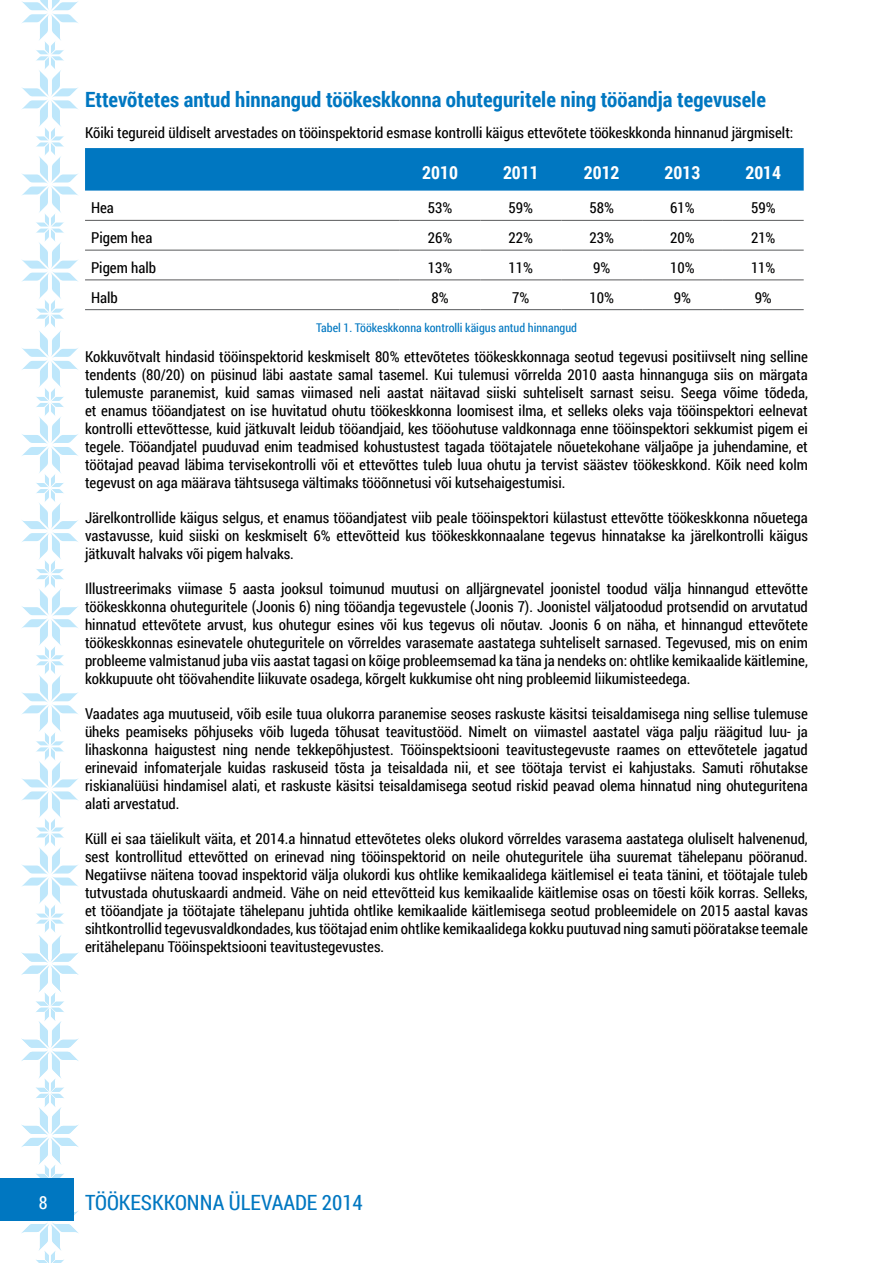
<style>
.page{position:relative;width:893px;height:1263px;background:#fff}
.page>*{position:absolute;margin:0;border:0;box-sizing:border-box;transform-origin:0 0}
.t1{font:700 21px "Roboto Condensed";color:#0077c1}
.t2{font:21px "Roboto Condensed";color:#0077c1}
.t3{font:700 18px "Roboto Condensed";color:#fff}
.t4{font:18px "Roboto Condensed";color:#fff}
.t5{font:15px/18px "Roboto Condensed";color:#000;text-align:justify}
.t6{font:12px "Roboto Condensed";color:#0077c1}
</style>
<div class="page">
<svg style="left:21px;top:0;width:58px;height:1263px"></svg>
<div style="left:0;top:1178px;width:73px;height:42px;background:#0077c1"></div>
<div style="left:85px;top:148px;width:719px;height:43px;background:#0077c1"></div>
<hr style="left:85px;top:220px;width:315px;height:1px;background:#58595b">
<hr style="left:400px;top:220px;width:80px;height:1px;background:#58595b">
<hr style="left:480px;top:220px;width:81px;height:1px;background:#58595b">
<hr style="left:561px;top:220px;width:81px;height:1px;background:#58595b">
<hr style="left:642px;top:220px;width:81px;height:1px;background:#58595b">
<hr style="left:723px;top:220px;width:81px;height:1px;background:#58595b">
<hr style="left:85px;top:250px;width:315px;height:1px;background:#58595b">
<hr style="left:400px;top:250px;width:80px;height:1px;background:#58595b">
<hr style="left:480px;top:250px;width:81px;height:1px;background:#58595b">
<hr style="left:561px;top:250px;width:81px;height:1px;background:#58595b">
<hr style="left:642px;top:250px;width:81px;height:1px;background:#58595b">
<hr style="left:723px;top:250px;width:81px;height:1px;background:#58595b">
<hr style="left:85px;top:279px;width:315px;height:1px;background:#58595b">
<hr style="left:400px;top:279px;width:80px;height:1px;background:#58595b">
<hr style="left:480px;top:279px;width:81px;height:1px;background:#58595b">
<hr style="left:561px;top:279px;width:81px;height:1px;background:#58595b">
<hr style="left:642px;top:279px;width:81px;height:1px;background:#58595b">
<hr style="left:723px;top:279px;width:81px;height:1px;background:#58595b">
<hr style="left:85px;top:309px;width:315px;height:1px;background:#58595b">
<hr style="left:400px;top:309px;width:80px;height:1px;background:#58595b">
<hr style="left:480px;top:309px;width:81px;height:1px;background:#58595b">
<hr style="left:561px;top:309px;width:81px;height:1px;background:#58595b">
<hr style="left:642px;top:309px;width:81px;height:1px;background:#58595b">
<hr style="left:723px;top:309px;width:81px;height:1px;background:#58595b">
<h1 class="t1" style="left:85px;top:85px;width:682px">Ettevõtetes antud hinnangud töökeskkonna ohuteguritele ning tööandja tegevusele</h1>
<p class="t5" style="left:85px;top:123px;width:710px">Kõiki tegureid üldiselt arvestades on tööinspektorid esmase kontrolli käigus ettevõtete töökeskkonda hinnanud järgmiselt:</p>
<p class="t3" style="left:422px;top:160px;width:37px">2010</p>
<p class="t3" style="left:503px;top:160px;width:37px">2011</p>
<p class="t3" style="left:584px;top:160px;width:37px">2012</p>
<p class="t3" style="left:665px;top:160px;width:37px">2013</p>
<p class="t3" style="left:745px;top:160px;width:37px">2014</p>
<p class="t5" style="left:91px;top:198px;width:24px">Hea</p>
<p class="t5" style="left:428px;top:198px;width:26px">53%</p>
<p class="t5" style="left:509px;top:198px;width:26px">59%</p>
<p class="t5" style="left:589px;top:198px;width:26px">58%</p>
<p class="t5" style="left:670px;top:198px;width:26px">61%</p>
<p class="t5" style="left:751px;top:198px;width:26px">59%</p>
<p class="t5" style="left:91px;top:228px;width:63px">Pigem hea</p>
<p class="t5" style="left:428px;top:228px;width:26px">26%</p>
<p class="t5" style="left:509px;top:228px;width:26px">22%</p>
<p class="t5" style="left:589px;top:228px;width:26px">23%</p>
<p class="t5" style="left:670px;top:228px;width:26px">20%</p>
<p class="t5" style="left:751px;top:228px;width:26px">21%</p>
<p class="t5" style="left:91px;top:258px;width:67px">Pigem halb</p>
<p class="t5" style="left:428px;top:258px;width:26px">13%</p>
<p class="t5" style="left:509px;top:258px;width:26px">11%</p>
<p class="t5" style="left:593px;top:258px;width:19px">9%</p>
<p class="t5" style="left:670px;top:258px;width:26px">10%</p>
<p class="t5" style="left:751px;top:258px;width:26px">11%</p>
<p class="t5" style="left:91px;top:288px;width:28px">Halb</p>
<p class="t5" style="left:431px;top:288px;width:19px">8%</p>
<p class="t5" style="left:512px;top:288px;width:19px">7%</p>
<p class="t5" style="left:589px;top:288px;width:26px">10%</p>
<p class="t5" style="left:674px;top:288px;width:19px">9%</p>
<p class="t5" style="left:755px;top:288px;width:19px">9%</p>
<p class="t6" style="left:316px;top:320px;width:262px">Tabel 1. Töökeskkonna kontrolli käigus antud hinnangud</p>
<p class="t5" style="left:85px;top:347px;width:724px">Kokkuvõtvalt hindasid tööinspektorid keskmiselt 80% ettevõtetes töökeskkonnaga seotud tegevusi positiivselt ning selline tendents (80/20) on püsinud läbi aastate samal tasemel. Kui tulemusi võrrelda 2010 aasta hinnanguga siis on märgata tulemuste paranemist, kuid samas viimased neli aastat näitavad siiski suhteliselt sarnast seisu. Seega võime tõdeda, et enamus tööandjatest on ise huvitatud ohutu töökeskkonna loomisest ilma, et selleks oleks vaja tööinspektori eelnevat kontrolli ettevõttesse, kuid jätkuvalt leidub tööandjaid, kes tööohutuse valdkonnaga enne tööinspektori sekkumist pigem ei tegele. Tööandjatel puuduvad enim teadmised kohustustest tagada töötajatele nõuetekohane väljaõpe ja juhendamine, et töötajad peavad läbima tervisekontrolli või et ettevõttes tuleb luua ohutu ja tervist säästev töökeskkond. Kõik need kolm tegevust on aga määrava tähtsusega vältimaks tööõnnetusi või kutsehaigestumisi.</p>
<p class="t5" style="left:85px;top:508px;width:724px">Järelkontrollide käigus selgus, et enamus tööandjatest viib peale tööinspektori külastust ettevõtte töökeskkonna nõuetega vastavusse, kuid siiski on keskmiselt 6% ettevõtteid kus töökeskkonnaalane tegevus hinnatakse ka järelkontrolli käigus jätkuvalt halvaks või pigem halvaks.</p>
<p class="t5" style="left:85px;top:579px;width:724px">Illustreerimaks viimase 5 aasta jooksul toimunud muutusi on alljärgnevatel joonistel toodud välja hinnangud ettevõtte töökeskkonna ohuteguritele (Joonis 6) ning tööandja tegevustele (Joonis 7). Joonistel väljatoodud protsendid on arvutatud hinnatud ettevõtete arvust, kus ohutegur esines või kus tegevus oli nõutav. Joonis 6 on näha, et hinnangud ettevõtete töökeskkonnas esinevatele ohuteguritele on võrreldes varasemate aastatega suhteliselt sarnased. Tegevused, mis on enim probleeme valmistanud juba viis aastat tagasi on kõige probleemsemad ka täna ja nendeks on: ohtlike kemikaalide käitlemine, kokkupuute oht töövahendite liikuvate osadega, kõrgelt kukkumise oht ning probleemid liikumisteedega.</p>
<p class="t5" style="left:85px;top:704px;width:724px">Vaadates aga muutuseid, võib esile tuua olukorra paranemise seoses raskuste käsitsi teisaldamisega ning sellise tulemuse üheks peamiseks põhjuseks võib lugeda tõhusat teavitustööd. Nimelt on viimastel aastatel väga palju räägitud luu- ja lihaskonna haigustest ning nende tekkepõhjustest. Tööinspektsiooni teavitustegevuste raames on ettevõtetele jagatud erinevaid infomaterjale kuidas raskuseid tõsta ja teisaldada nii, et see töötaja tervist ei kahjustaks. Samuti rõhutakse riskianalüüsi hindamisel alati, et raskuste käsitsi teisaldamisega seotud riskid peavad olema hinnatud ning ohuteguritena alati arvestatud.</p>
<p class="t5" style="left:85px;top:829px;width:724px">Küll ei saa täielikult väita, et 2014.a hinnatud ettevõtetes oleks olukord võrreldes varasema aastatega oluliselt halvenenud, sest kontrollitud ettevõtted on erinevad ning tööinspektorid on neile ohuteguritele üha suuremat tähelepanu pööranud.<br>Negatiivse näitena toovad inspektorid välja olukordi kus ohtlike kemikaalidega käitlemisel ei teata tänini, et töötajale tuleb tutvustada ohutuskaardi andmeid. Vähe on neid ettevõtteid kus kemikaalide käitlemise osas on tõesti kõik korras. Selleks, et tööandjate ja töötajate tähelepanu juhtida ohtlike kemikaalide käitlemisega seotud probleemidele on 2015 aastal kavas sihtkontrollid tegevusvaldkondades, kus töötajad enim ohtlike kemikaalidega kokku puutuvad ning samuti pööratakse teemale eritähelepanu Tööinspektsiooni teavitustegevustes.</p>
<p class="t4" style="left:39px;top:1190px;width:10px">8</p>
<h1 class="t2" style="left:85px;top:1188px;width:279px">TÖÖKESKKONNA ÜLEVAADE 2014</h1>
</div>
